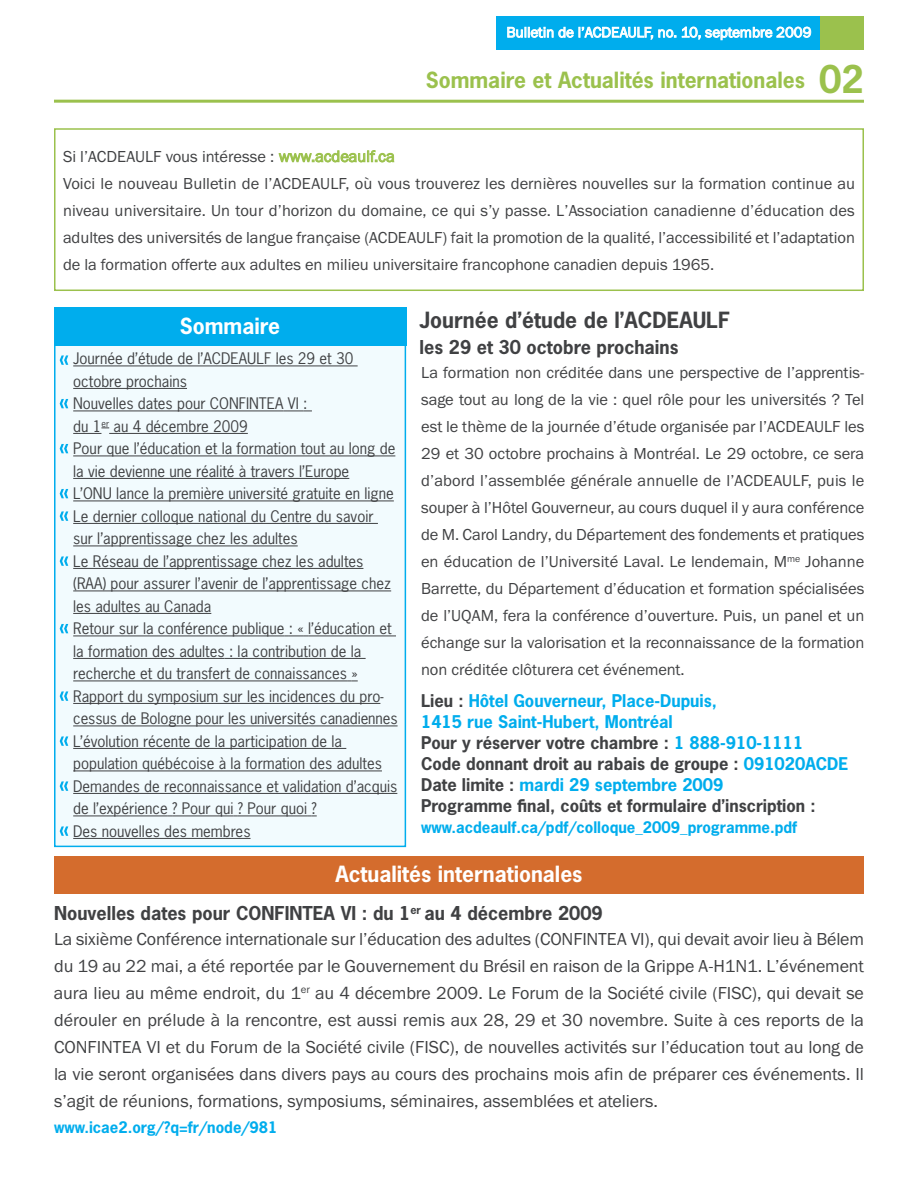
<style>
.page{position:relative;width:918px;height:1188px;background:#fff}
.page>*{position:absolute;margin:0;border:0;box-sizing:border-box;transform-origin:0 0}
.t1{font:700 21px "News Gothic Std";color:#9bc14d}
.t2{font:700 21px "News Gothic Std";color:#fff}
.t3{font:700 21px "News Gothic Std";color:#404143}
.t4{font:18px/27px "Franklin Gothic";color:#404143;text-align:justify}
.t5{font:700 18px "News Gothic Std";color:#404143}
.t6{font:16.5px/27px "Franklin Gothic";color:#404143;text-align:justify}
.t7{font:700 16.5px/21px "News Gothic Std";color:#404143}
.t8{font:15px/22.5px "News Gothic Std";color:#404143}
.t9{font:700 15px "News Gothic Std";color:#00aded}
.t10{font:15px "Franklin Gothic";letter-spacing:-.005em;color:#fff}
.s1{font-size:36px}
.s2{color:#9bc14d}
.s3{color:#00aded}
</style>
<div class="page">
<hr style="left:54px;top:100px;width:810px;height:3px;background:#9bc14d">
<div style="left:497px;top:16px;width:324px;height:34px;background:#00aded"></div>
<div style="left:821px;top:17px;width:43px;height:33px;background:#9bc14d"></div>
<div style="left:54px;top:128px;width:810px;height:163px;border:2px solid #9bc14d"></div>
<div style="left:56px;top:338px;width:349px;height:508px;background:#f2fbfe"></div>
<div style="left:54px;top:336px;width:352px;height:511px;border:2px solid #00aded"></div>
<hr style="left:73px;top:366px;width:285px;height:1px;background:#404143">
<hr style="left:73px;top:388px;width:114px;height:1px;background:#404143">
<hr style="left:73px;top:411px;width:211px;height:1px;background:#404143">
<svg style="left:284px;top:411px;width:28px;height:1px"></svg>
<svg style="left:73px;top:428px;width:36px;height:6px"></svg>
<hr style="left:109px;top:433px;width:139px;height:1px;background:#404143">
<hr style="left:73px;top:456px;width:322px;height:1px;background:#404143">
<hr style="left:73px;top:478px;width:276px;height:1px;background:#404143">
<hr style="left:73px;top:501px;width:321px;height:1px;background:#404143">
<hr style="left:73px;top:523px;width:305px;height:1px;background:#404143">
<hr style="left:73px;top:546px;width:225px;height:1px;background:#404143">
<hr style="left:73px;top:568px;width:290px;height:1px;background:#404143">
<hr style="left:73px;top:591px;width:318px;height:1px;background:#404143">
<hr style="left:73px;top:613px;width:138px;height:1px;background:#404143">
<hr style="left:73px;top:636px;width:212px;height:1px;background:#404143">
<svg style="left:285px;top:636px;width:23px;height:1px"></svg>
<hr style="left:308px;top:636px;width:88px;height:1px;background:#404143">
<hr style="left:73px;top:658px;width:152px;height:1px;background:#404143">
<hr style="left:229px;top:658px;width:137px;height:1px;background:#404143">
<hr style="left:73px;top:681px;width:274px;height:1px;background:#404143">
<hr style="left:73px;top:703px;width:307px;height:1px;background:#404143">
<hr style="left:73px;top:726px;width:325px;height:1px;background:#404143">
<hr style="left:73px;top:748px;width:273px;height:1px;background:#404143">
<hr style="left:73px;top:771px;width:309px;height:1px;background:#404143">
<hr style="left:73px;top:793px;width:324px;height:1px;background:#404143">
<hr style="left:73px;top:816px;width:95px;height:1px;background:#404143">
<hr style="left:172px;top:816px;width:61px;height:1px;background:#404143">
<hr style="left:238px;top:816px;width:69px;height:1px;background:#404143">
<hr style="left:73px;top:838px;width:178px;height:1px;background:#404143">
<svg style="left:60px;top:511px;width:8px;height:10px"></svg>
<svg style="left:60px;top:556px;width:8px;height:10px"></svg>
<svg style="left:60px;top:399px;width:8px;height:9px"></svg>
<svg style="left:60px;top:444px;width:8px;height:9px"></svg>
<svg style="left:60px;top:489px;width:8px;height:9px"></svg>
<svg style="left:60px;top:624px;width:8px;height:9px"></svg>
<svg style="left:60px;top:781px;width:8px;height:10px"></svg>
<div style="left:54px;top:307px;width:352px;height:39px;background:#00aded"></div>
<svg style="left:60px;top:355px;width:8px;height:10px"></svg>
<svg style="left:60px;top:691px;width:8px;height:10px"></svg>
<svg style="left:60px;top:736px;width:8px;height:10px"></svg>
<svg style="left:60px;top:826px;width:8px;height:10px"></svg>
<div style="left:54px;top:856px;width:810px;height:38px;background:#d46c2d"></div>
<p class="t10" style="left:506px;top:24px;width:307px">Bulletin de l’ACDEAULF, no. 10, septembre 2009</p>
<p class="t1" style="left:426px;top:69px;width:440px">Sommaire et Actualités internationales <span class="s1">02</span></p>
<p class="t6" style="left:63px;top:144px;width:794px;text-align:left">Si l’ACDEAULF vous intéresse : <span class="s2">www.acdeaulf.ca<br></span>Voici le nouveau Bulletin de l’ACDEAULF, où vous trouverez les dernières nouvelles sur la formation continue au niveau universitaire. Un tour d’horizon du domaine, ce qui s’y passe. L’Association canadienne d’éducation des adultes des universités de langue française (ACDEAULF) fait la promotion de la qualité, l’accessibilité et l’adaptation de la formation offerte aux adultes en milieu universitaire francophone canadien depuis 1965.</p>
<p class="t3" style="left:420px;top:309px;width:312px">Journée d’étude de l’ACDEAULF</p>
<p class="t5" style="left:420px;top:337px;width:260px">les 29 et 30 octobre prochains</p>
<p class="t2" style="left:180px;top:314px;width:102px">Sommaire</p>
<p class="t8" style="left:73px;top:348px;width:326px">Journée d’étude de l’ACDEAULF les 29 et 30 octobre prochains<br>Nouvelles dates pour CONFINTEA VI :<br>du 1<sup>er</sup> au 4 décembre 2009<br>Pour que l’éducation et la formation tout au long de la vie devienne une réalité à travers l’Europe<br>L’ONU lance la première université gratuite en ligne Le dernier colloque national du Centre du savoir<br>sur l’apprentissage chez les adultes<br>Le Réseau de l’apprentissage chez les adultes (RAA) pour assurer l’avenir de l’apprentissage chez les adultes au Canada<br>Retour sur la conférence publique : « l’éducation et la formation des adultes : la contribution de la recherche et du transfert de connaissances » Rapport du symposium sur les incidences du pro&shy;cessus de Bologne pour les universités canadiennes L’évolution récente de la participation de la population québécoise à la formation des adultes Demandes de reconnaissance et validation d’acquis de l’expérience ? Pour qui ? Pour quoi ?<br>Des nouvelles des membres</p>
<p class="t6" style="left:421px;top:360px;width:445px">La formation non créditée dans une perspective de l’apprentis&shy;sage tout au long de la vie : quel rôle pour les universités ? Tel est le thème de la journée d’étude organisée par l’ACDEAULF les 29 et 30 octobre prochains à Montréal. Le 29 octobre, ce sera d’abord l’assemblée générale annuelle de l’ACDEAULF, puis le souper à l’Hôtel Gouverneur, au cours duquel il y aura conférence de M. Carol Landry, du Département des fondements et pratiques en éducation de l’Université Laval. Le lendemain, M<sup>me</sup> Johanne Barrette, du Département d’éducation et formation spécialisées de l’UQAM, fera la conférence d’ouverture. Puis, un panel et un échange sur la valorisation et la reconnaissance de la formation non créditée clôturera cet événement.</p>
<p class="t7" style="left:421px;top:691px;width:429px">Lieu : <span class="s3">Hôtel Gouverneur, Place-Dupuis,<br>1415 rue Saint-Hubert, Montréal<br></span>Pour y réserver votre chambre : <span class="s3">1 888-910-1111<br></span>Code donnant droit au rabais de groupe : <span class="s3">091020ACDE </span>Date limite : <span class="s3">mardi 29 septembre 2009<br></span>Programme final, coûts et formulaire d’inscription :</p>
<p class="t9" style="left:421px;top:819px;width:378px">www.acdeaulf.ca/pdf/colloque_2009_programme.pdf</p>
<p class="t2" style="left:335px;top:862px;width:249px">Actualités internationales</p>
<p class="t5" style="left:54px;top:903px;width:550px">Nouvelles dates pour CONFINTEA VI : du 1<sup>er</sup> au 4 décembre 2009</p>
<p class="t4" style="left:54px;top:926px;width:812px">La sixième Conférence internationale sur l’éducation des adultes (CONFINTEA VI), qui devait avoir lieu à Bélem du 19 au 22 mai, a été reportée par le Gouvernement du Brésil en raison de la Grippe A-H1N1. L’événement aura lieu au même endroit, du 1<sup>er</sup> au 4 décembre 2009. Le Forum de la Société civile (FISC), qui devait se dérouler en prélude à la rencontre, est aussi remis aux 28, 29 et 30 novembre. Suite à ces reports de la CONFINTEA VI et du Forum de la Société civile (FISC), de nouvelles activités sur l’éducation tout au long de la vie seront organisées dans divers pays au cours des prochains mois afin de préparer ces événements. Il s’agit de réunions, formations, symposiums, séminaires, assemblées et ateliers.</p>
<p class="t9" style="left:54px;top:1119px;width:225px">www.icae2.org/?q=fr/node/981</p>
</div>
